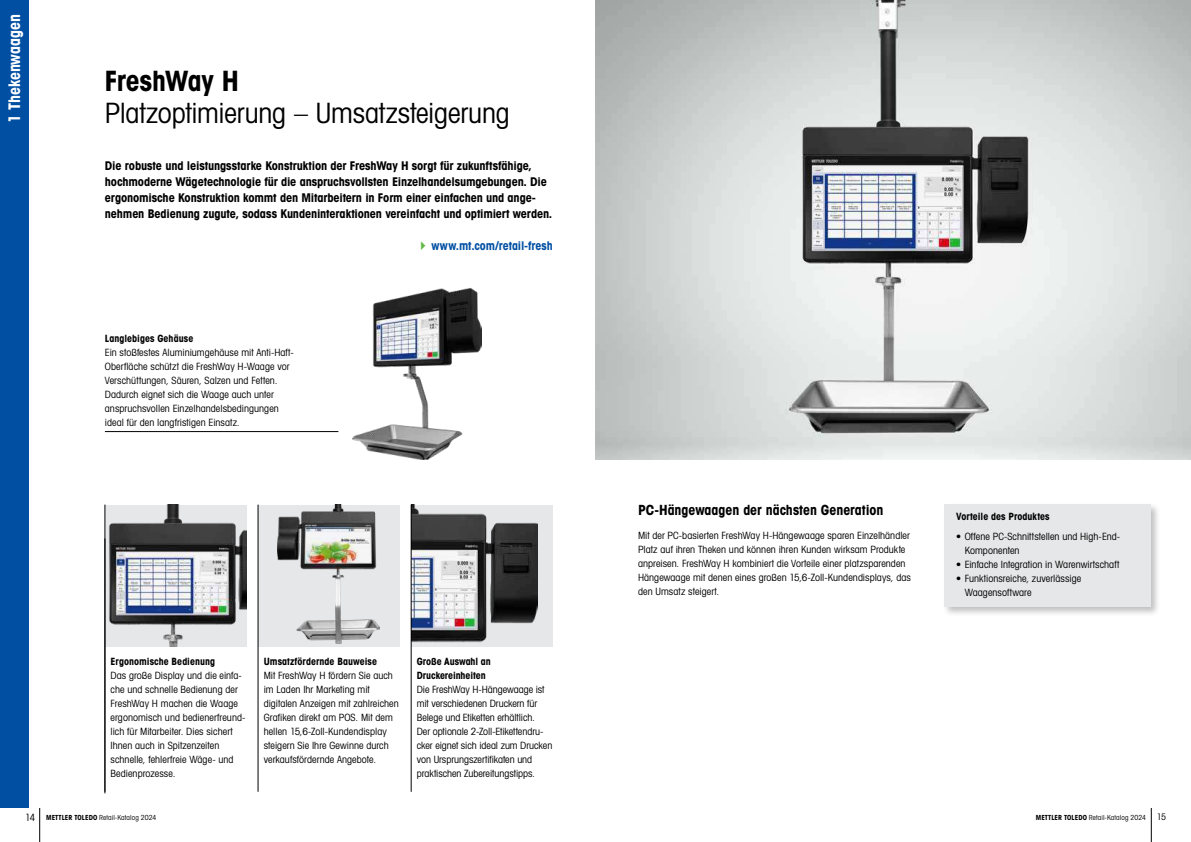
<style>
.page{position:relative;width:1191px;height:842px;background:#fff}
.page>*{position:absolute;margin:0;border:0;box-sizing:border-box;transform-origin:0 0}
.t1{font:28px "Avant Gardefor MT Bk";letter-spacing:-.005em;color:#000}
.t2{font:28px "Avant Gardefor MT Bd";letter-spacing:-.005em;color:#000}
.t3{font:16px "Avant Gardefor MT Bd";letter-spacing:-.01em;color:#fff}
.t4{font:14px "Avant Gardefor MT Bd";letter-spacing:-.005em;color:#000}
.t5{font:12px/16px "Avant Gardefor MT Bd";letter-spacing:-.01em;color:#000}
.t6{font:12px "Avant Gardefor MT Bd";color:#004fa3}
.t7{font:10px/14px "Avant Gardefor MT Bk";letter-spacing:.005em;color:#000}
.t8{font:10px/14px "Avant Gardefor MT Bd";color:#000}
.t9{font:7px "Avant Gardefor MT Bk";letter-spacing:.01em;color:#000}
.s1{font-size:10px}
.s2{font-family:"Avant Gardefor MT Bd"}
.s3{font-size:9px}
</style>
<div class="page">
<hr style="left:1151px;top:808px;width:1px;height:34px;background:#000">
<hr style="left:39px;top:808px;width:1px;height:34px;background:#000">
<div style="left:0;top:0;width:28px;height:808px;background:#004fa3"></div>
<img style="left:595px;top:0;width:596px;height:459px">
<div style="left:411px;top:505px;width:142px;height:141px;background:#e6e7e8"></div>
<img style="left:412px;top:505px;width:125px;height:138px">
<div style="left:258px;top:505px;width:141px;height:141px;background:#e6e7e8"></div>
<img style="left:278px;top:505px;width:102px;height:138px">
<img style="left:106px;top:505px;width:141px;height:141px">
<hr style="left:105px;top:431px;width:233px;height:1px;background:#000">
<div style="left:943px;top:503px;width:218px;height:114px;background:#000;opacity:.25"></div>
<div style="left:944px;top:505px;width:207px;height:102px;background:#e6e7e8"></div>
<img style="left:352px;top:288px;width:130px;height:171px">
<hr style="left:105px;top:538px;width:1px;height:255px;background:#000">
<hr style="left:411px;top:505px;width:1px;height:287px;background:#000">
<hr style="left:258px;top:505px;width:1px;height:287px;background:#000">
<hr style="left:105px;top:505px;width:1px;height:287px;background:#000">
<h2 class="t3" style="left:4px;top:123px;width:111px;rotate:-90deg">1 Thekenwaagen</h2>
<h1 class="t2" style="left:105px;top:63px;width:136px">FreshWay H</h1>
<h1 class="t1" style="left:105px;top:96px;width:406px">Platzoptimierung – Umsatzsteigerung</h1>
<p class="t5" style="left:105px;top:158px;width:449px">Die robuste und leistungsstarke Konstruktion der FreshWay H sorgt für zukunftsfähige, hochmoderne Wägetechnologie für die anspruchsvollsten Einzelhandelsumgebungen. Die ergonomische Konstruktion kommt den Mitarbeitern in Form einer einfachen und ange&shy;nehmen Bedienung zugute, sodass Kundeninteraktionen vereinfacht und optimiert werden.</p>
<p class="t6" style="left:431px;top:238px;width:123px">www.mt.com/retail-fresh</p>
<p class="t8" style="left:105px;top:331px;width:90px">Langlebiges Gehäuse</p>
<p class="t7" style="left:105px;top:345px;width:190px">Ein stoßfestes Aluminiumgehäuse mit Anti-Haft-Oberfläche schützt die FreshWay H-Waage vor Verschüttungen, Säuren, Salzen und Fetten.<br>Dadurch eignet sich die Waage auch unter anspruchsvollen Einzelhandelsbedingungen ideal für den langfristigen Einsatz.</p>
<p class="t8" style="left:111px;top:654px;width:106px">Ergonomische Bedienung</p>
<p class="t7" style="left:111px;top:668px;width:136px">Das große Display und die einfa&shy;che und schnelle Bedienung der<br>FreshWay H machen die Waage ergonomisch und bedienerfreund&shy;lich für Mitarbeiter. Dies sichert<br>Ihnen auch in Spitzenzeiten schnelle, fehlerfreie Wäge- und<br>Bedienprozesse.</p>
<p class="t8" style="left:264px;top:654px;width:115px">Umsatzfördernde Bauweise</p>
<p class="t7" style="left:264px;top:668px;width:137px">Mit FreshWay H fördern Sie auch im Laden Ihr Marketing mit digitalen Anzeigen mit zahlreichen<br>Grafiken direkt am POS. Mit dem hellen 15,6-Zoll-Kundendisplay steigern Sie Ihre Gewinne durch verkaufsfördernde Angebote.</p>
<p class="t8" style="left:417px;top:654px;width:75px">Große Auswahl an<br>Druckereinheiten</p>
<p class="t7" style="left:417px;top:682px;width:137px">Die FreshWay H-Hängewaage ist mit verschiedenen Druckern für Belege und Etiketten erhältlich.<br>Der optionale 2-Zoll-Etikettendru&shy;cker eignet sich ideal zum Drucken von Ursprungszertifikaten und praktischen Zubereitungstipps.</p>
<h3 class="t4" style="left:638px;top:501px;width:247px">PC-Hängewaagen der nächsten Generation</h3>
<p class="t7" style="left:638px;top:528px;width:274px">Mit der PC-basierten FreshWay H-Hängewaage sparen Einzelhändler Platz auf ihren Theken und können ihren Kunden wirksam Produkte anpreisen. FreshWay H kombiniert die Vorteile einer platzsparenden Hängewaage mit denen eines großen 15,6-Zoll-Kundendisplays, das den Umsatz steigert.</p>
<p class="t8" style="left:956px;top:509px;width:95px">Vorteile des Produktes</p>
<p class="t7" style="left:964px;top:529px;width:157px;text-indent:-8px">• Offene PC-Schnittstellen und High-End-<br>Komponenten</p>
<p class="t7" style="left:956px;top:557px;width:165px">• Einfache Integration in Warenwirtschaft</p>
<p class="t7" style="left:964px;top:571px;width:118px;text-indent:-8px">• Funktionsreiche, zuverlässige<br>Waagensoftware</p>
<p class="t9" style="left:25px;top:813px;width:133px"><span class="s1">14</span> <span class="s2">METTLER TOLEDO</span> Retail-Katalog 2024</p>
<p class="t9" style="left:1035px;top:813px;width:132px"><span class="s2">METTLER TOLEDO</span> Retail-Katalog 2024 <span class="s3">15</span></p>
</div>
